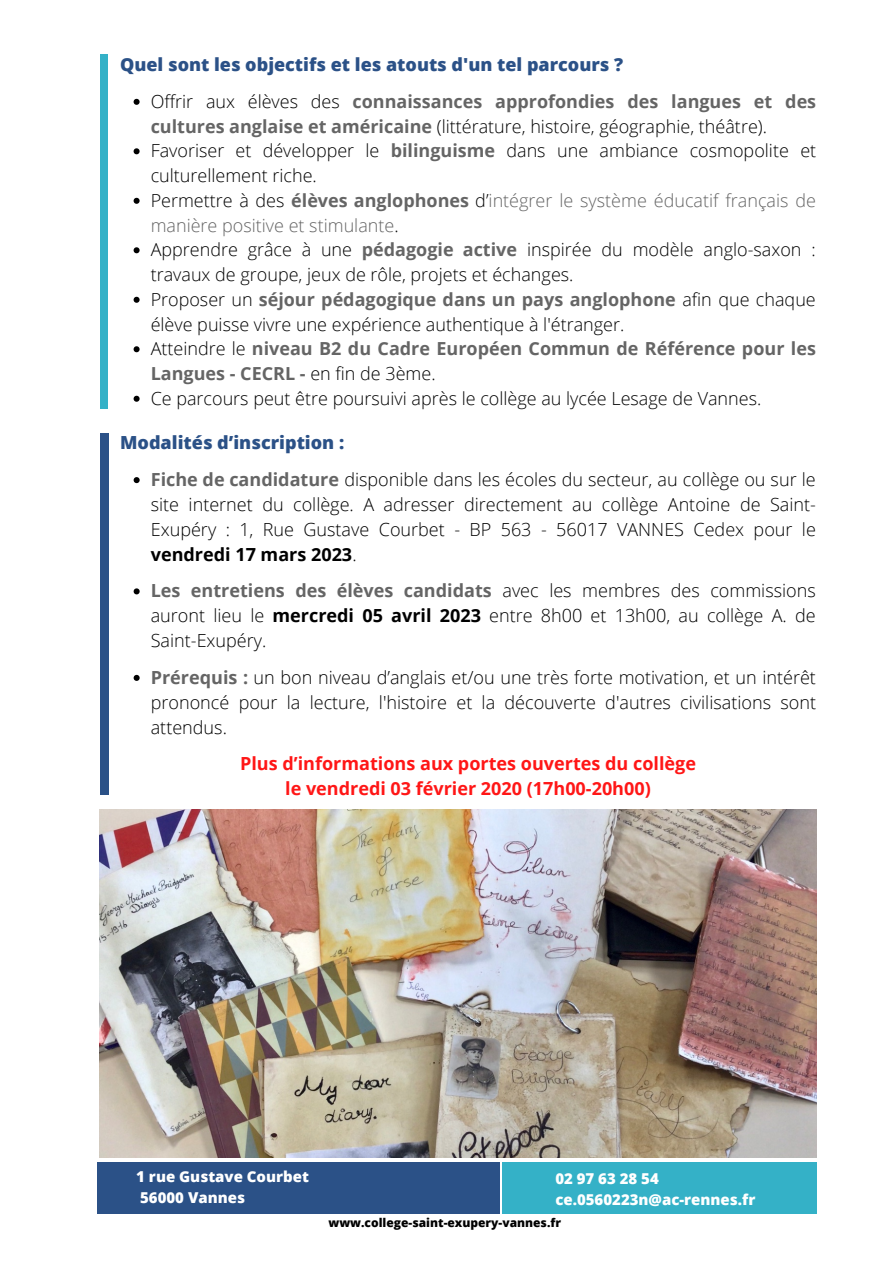
<style>
.page{position:relative;width:893px;height:1264px;background:#fff}
.page>*{position:absolute;margin:0;border:0;box-sizing:border-box;transform-origin:0 0}
.t1{font:300 18px/24.8px "Open Sans";color:#000;text-align:justify}
.t2{font:700 18px/24.8px "Open Sans";color:#ff1616;text-align:center}
.t3{font:800 18px "Open Sans";color:#2b5187}
.t4{font:800 15px/20.2px "Open Sans";color:#fff}
.t5{font:800 12px "Open Sans";color:#000}
.s1{font-weight:700;color:#656565}
.s2{color:#656565}
.s3{font-weight:700}
</style>
<div class="page">
<div style="left:100px;top:54px;width:7px;height:354px;background:#34b1c7"></div>
<svg style="left:134px;top:477px;width:6px;height:6px"></svg>
<svg style="left:134px;top:588px;width:6px;height:6px"></svg>
<svg style="left:134px;top:675px;width:6px;height:6px"></svg>
<div style="left:100px;top:434px;width:9px;height:361px;background:#2b5187"></div>
<div style="left:97px;top:1162px;width:403px;height:51px;background:#2b5187"></div>
<div style="left:501px;top:1162px;width:315px;height:51px;background:#34b1c7"></div>
<img style="left:100px;top:809px;width:716px;height:347px">
<svg style="left:134px;top:99px;width:6px;height:6px"></svg>
<svg style="left:134px;top:148px;width:6px;height:6px"></svg>
<svg style="left:134px;top:198px;width:6px;height:6px"></svg>
<svg style="left:134px;top:247px;width:6px;height:6px"></svg>
<svg style="left:134px;top:297px;width:6px;height:6px"></svg>
<svg style="left:134px;top:346px;width:6px;height:6px"></svg>
<svg style="left:134px;top:396px;width:6px;height:6px"></svg>
<p class="t3" style="left:120px;top:52px;width:504px">Quel sont les objectifs et les atouts d'un tel parcours ?</p>
<p class="t1" style="left:151px;top:88px;width:667px;text-align:left">Offrir aux élèves des <span class="s1">connaissances approfondies des langues et des cultures anglaise et américaine</span> (littérature, histoire, géographie, théâtre).<br>Favoriser et développer le <span class="s1">bilinguisme</span> dans une ambiance cosmopolite et culturellement riche.<br>Permettre à des <span class="s1">élèves anglophones</span> d’<span class="s2">intégrer le système éducatif français de manière positive et stimulante</span>.<br>Apprendre grâce à une <span class="s1">pédagogie active</span> inspirée du modèle anglo-saxon : travaux de groupe, jeux de rôle, projets et échanges.<br>Proposer un <span class="s1">séjour pédagogique dans un pays anglophone</span> afin que chaque élève puisse vivre une expérience authentique à l'étranger.<br>Atteindre le <span class="s1">niveau B2 du Cadre Européen Commun de Référence pour les Langues - CECRL -</span> en fin de 3ème.<br>Ce parcours peut être poursuivi après le collège au lycée Lesage de Vannes.</p>
<p class="t3" style="left:120px;top:430px;width:226px">Modalités d’inscription :</p>
<p class="t1" style="left:151px;top:467px;width:666px"><span class="s1">Fiche de candidature</span> disponible dans les écoles du secteur, au collège ou sur le site internet du collège. A adresser directement au collège Antoine de Saint-Exupéry : 1, Rue Gustave Courbet - BP 563 - 56017 VANNES Cedex pour le <span class="s3">vendredi 17 mars 2023</span>.</p>
<p class="t1" style="left:151px;top:578px;width:666px"><span class="s1">Les entretiens des élèves candidats</span> avec les membres des commissions auront lieu le <span class="s3">mercredi 05 avril 2023</span> entre 8h00 et 13h00, au collège A. de Saint-Exupéry.</p>
<p class="t1" style="left:151px;top:664px;width:666px"><span class="s1">Prérequis :</span> un bon niveau d’anglais et/ou une très forte motivation, et un intérêt prononcé pour la lecture, l'histoire et la découverte d'autres civilisations sont attendus.</p>
<p class="t2" style="left:240px;top:751px;width:457px">Plus d’informations aux portes ouvertes du collège le vendredi 03 février 2020 (17h00-20h00)</p>
<p class="t4" style="left:136px;top:1166px;width:174px">1 rue Gustave Courbet<br>56000 Vannes</p>
<p class="t4" style="left:555px;top:1168px;width:201px">02 97 63 28 54 ce.0560223n@ac-rennes.fr</p>
<p class="t5" style="left:328px;top:1213px;width:234px">www.college-saint-exupery-vannes.fr</p>
</div>
